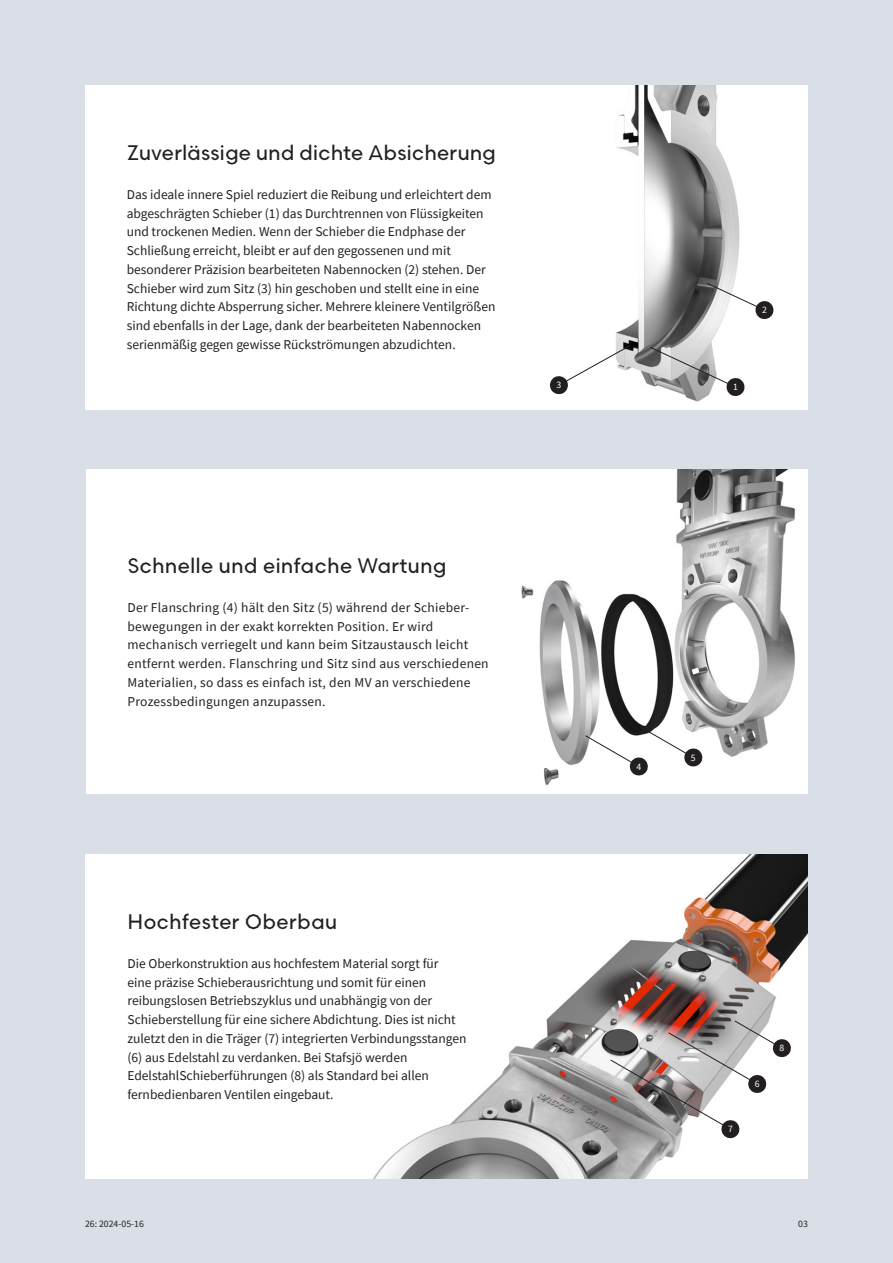
<style>
.page{position:relative;width:893px;height:1263px;background:#dadee6}
.page>*{position:absolute;margin:0;border:0;box-sizing:border-box;transform-origin:0 0}
.Heading_infobox{font:500 21px "Scandia Line";color:#231f20}
.Body_infobox{font:13.5px/18.8px "Source Sans Pro";color:#231f20}
.Body_infobox-2{font:13.5px/18.8px "Source Sans Pro";letter-spacing:.02em;color:#231f20}
.t1{font:9.75px "Source Sans Pro";color:#231f20}
.Image_numbers{font:9.75px "Source Sans Pro";color:#fff}
</style>
<div class="page">
<div style="left:85px;top:855px;width:723px;height:324px;background:#fff"></div>
<img style="left:373px;top:855px;width:435px;height:324px">
<div style="left:85px;top:85px;width:434px;height:324px;background:#fff"></div>
<div style="left:86px;top:470px;width:433px;height:324px;background:#fff"></div>
<img style="left:519px;top:470px;width:289px;height:323px">
<img style="left:519px;top:85px;width:289px;height:324px">
<svg style="left:585px;top:726px;width:119px;height:51px;background:#dddcdd"></svg>
<svg style="left:650px;top:347px;width:96px;height:50px;background:#bfbebf"></svg>
<svg style="left:706px;top:282px;width:69px;height:38px;background:#d2d1d1"></svg>
<svg style="left:549px;top:344px;width:82px;height:51px;background:#e8e8e8"></svg>
<svg style="left:610px;top:1020px;width:182px;height:119px"></svg>
<p class="Heading_infobox" style="left:127px;top:139px;width:371px">Zuverlässige und dichte Absicherung</p>
<p class="Body_infobox" style="left:127px;top:185px;width:370px">Das ideale innere Spiel reduziert die Reibung und erleichtert dem abgeschrägten Schieber (1) das Durchtrennen von Flüssigkeiten und trockenen Medien. Wenn der Schieber die Endphase der Schließung erreicht, bleibt er auf den gegossenen und mit besonderer Präzision bearbeiteten Nabennocken (2) stehen. Der Schieber wird zum Sitz (3) hin geschoben und stellt eine in eine Richtung dichte Absperrung sicher. Mehrere kleinere Ventilgrößen sind ebenfalls in der Lage, dank der bearbeiteten Nabennocken serienmäßig gegen gewisse Rückströmungen abzudichten.</p>
<p class="Image_numbers" style="left:556px;top:379px;width:6px">3</p>
<p class="Heading_infobox" style="left:127px;top:552px;width:321px">Schnelle und einfache Wartung</p>
<p class="Body_infobox-2" style="left:127px;top:598px;width:363px">Der Flanschring (4) hält den Sitz (5) während der Schieber&shy;bewegungen in der exakt korrekten Position. Er wird mechanisch verriegelt und kann beim Sitzaustausch leicht entfernt werden. Flanschring und Sitz sind aus verschiedenen Materialien, so dass es einfach ist, den MV an verschiedene Prozessbedingungen anzupassen.</p>
<p class="Heading_infobox" style="left:127px;top:908px;width:211px">Hochfester Oberbau</p>
<p class="Body_infobox" style="left:127px;top:954px;width:340px">Die Oberkonstruktion aus hochfestem Material sorgt für<br>eine präzise Schieberausrichtung und somit für einen reibungslosen Betriebszyklus und unabhängig von der Schieberstellung für eine sichere Abdichtung. Dies ist nicht zuletzt den in die Träger (7) integrierten Verbindungsstangen (6) aus Edelstahl zu verdanken. Bei Stafsjö werden EdelstahlSchieberführungen (8) als Standard bei allen fernbedienbaren Ventilen eingebaut.</p>
<p class="Image_numbers" style="left:762px;top:304px;width:6px">2</p>
<p class="Image_numbers" style="left:733px;top:381px;width:6px">1</p>
<p class="Image_numbers" style="left:636px;top:760px;width:6px">4</p>
<p class="Image_numbers" style="left:691px;top:751px;width:6px">5</p>
<p class="Image_numbers" style="left:728px;top:1123px;width:6px">7</p>
<p class="Image_numbers" style="left:755px;top:1078px;width:6px">6</p>
<p class="Image_numbers" style="left:779px;top:1042px;width:6px">8</p>
<p class="t1" style="left:85px;top:1217px;width:60px">26: 2024-05-16</p>
<p class="t1" style="left:798px;top:1217px;width:11px">03</p>
</div>
